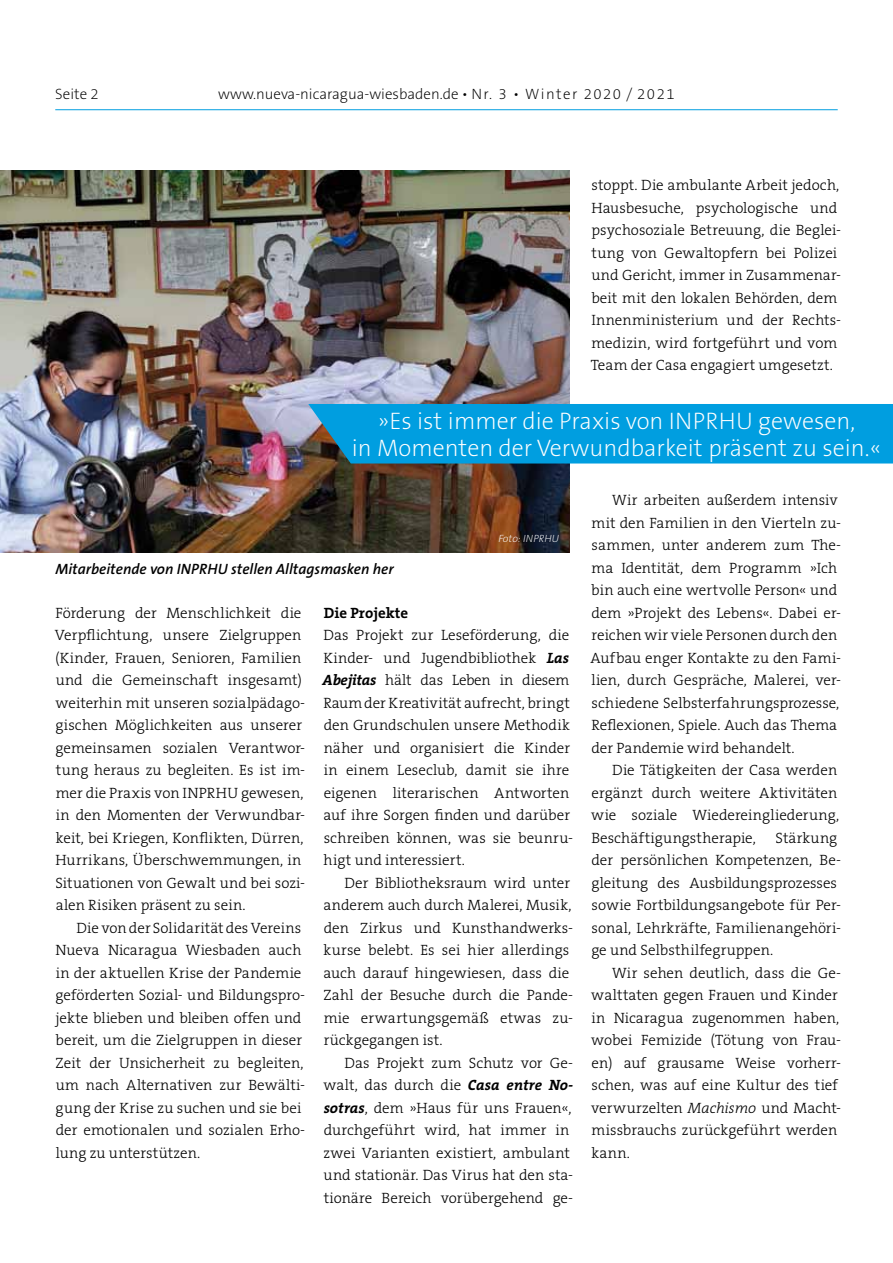
<style>
.page{position:relative;width:893px;height:1263px;background:#fff}
.page>*{position:absolute;margin:0;border:0;box-sizing:border-box;transform-origin:0 0}
.t1{font:200 24px/27px "The Sans B2";color:#fff;text-align:center}
.t2{font:300 15px/22.5px "The Serif B3";letter-spacing:.005em;color:#000}
.t3{font:200 15px "The Sans B2";color:#000}
.t4{font:italic 600 15px "The Sans B6";color:#000}
.t5{font:700 15px "The Serif B7";color:#000}
.t6{font:italic 200 10.5px "The Sans B2";letter-spacing:.005em;color:#fff}
.s1{font-family:"The Serif B7";font-weight:700;font-style:italic}
.s2{font-style:italic}
</style>
<div class="page">
<hr style="left:55px;top:109px;width:783px;height:1px;background:#009ee0">
<img style="left:0;top:170px;width:570px;height:383px">
<div style="left:308px;top:404px;width:585px;height:59px;background:#009ee0"></div>
<p class="t3" style="left:55px;top:86px;width:45px">Seite 2</p>
<p class="t3" style="left:218px;top:86px;width:458px">www.nueva-nicaragua-wiesbaden.de • Nr. 3 • Winter 2020 / 2021</p>
<p class="t2" style="left:591px;top:175px;width:252px">stoppt. Die ambulante Arbeit jedoch, Hausbesuche, psychologische und psychosoziale Betreuung, die Beglei&shy;tung von Gewaltopfern bei Polizei und Gericht, immer in Zusammenar&shy;beit mit den lokalen Behörden, dem Innenministerium und der Rechts&shy;medizin, wird fortgeführt und vom Team der Casa engagiert umgesetzt.</p>
<h1 class="t1" style="left:352px;top:409px;width:531px">»Es ist immer die Praxis von INPRHU gewesen,<br>in Momenten der Verwundbarkeit präsent zu sein.«</h1>
<p class="t4" style="left:55px;top:561px;width:340px">Mitarbeitende von INPRHU stellen Alltagsmasken her</p>
<p class="t6" style="left:498px;top:533px;width:62px">Foto: INPRHU</p>
<p class="t2" style="left:55px;top:602px;width:252px">Förderung der Menschlichkeit die Verpflichtung, unsere Zielgruppen (Kinder, Frauen, Senioren, Familien und die Gemeinschaft insgesamt) weiterhin mit unseren sozialpädago&shy;gischen Möglichkeiten aus unserer gemeinsamen sozialen Verantwor&shy;tung heraus zu begleiten. Es ist im&shy;mer die Praxis von INPRHU gewesen, in den Momenten der Verwundbar&shy;keit, bei Kriegen, Konflikten, Dürren, Hurrikans, Überschwemmungen, in Situationen von Gewalt und bei sozi&shy;alen Risiken präsent zu sein.</p>
<p class="t2" style="left:56px;top:917px;width:251px;text-indent:21px">Die von der Solidarität des Vereins Nueva Nicaragua Wiesbaden auch in der aktuellen Krise der Pandemie geförderten Sozial- und Bildungspro&shy;jekte blieben und bleiben offen und bereit, um die Zielgruppen in dieser Zeit der Unsicherheit zu begleiten, um nach Alternativen zur Bewälti&shy;gung der Krise zu suchen und sie bei der emotionalen und sozialen Erho&shy;lung zu unterstützen.</p>
<p class="t5" style="left:324px;top:605px;width:86px">Die Projekte</p>
<p class="t2" style="left:323px;top:625px;width:252px">Das Projekt zur Leseförderung, die Kinder- und Jugendbibliothek <span class="s1">Las Abejitas</span> hält das Leben in diesem Raum der Kreativität aufrecht, bringt den Grundschulen unsere Methodik näher und organisiert die Kinder in einem Leseclub, damit sie ihre eigenen literarischen Antworten auf ihre Sorgen finden und darüber schreiben können, was sie beunru&shy;higt und interessiert.</p>
<p class="t2" style="left:323px;top:872px;width:251px;text-indent:21px">Der Bibliotheksraum wird unter anderem auch durch Malerei, Musik, den Zirkus und Kunsthandwerks&shy;kurse belebt. Es sei hier allerdings auch darauf hingewiesen, dass die<br>Zahl der Besuche durch die Pande&shy;mie erwartungsgemäß etwas zu&shy;rückgegangen ist.</p>
<p class="t2" style="left:323px;top:1052px;width:251px;text-indent:21px">Das Projekt zum Schutz vor Ge&shy;walt, das durch die <span class="s1">Casa entre No&shy;sotras</span>, dem »Haus für uns Frauen«, durchgeführt wird, hat immer in zwei Varianten existiert, ambulant und stationär. Das Virus hat den sta&shy;tionäre Bereich vorübergehend ge-</p>
<p class="t2" style="left:590px;top:490px;width:252px;text-indent:22px">Wir arbeiten außerdem intensiv mit den Familien in den Vierteln zu&shy;sammen, unter anderem zum The&shy;ma Identität, dem Programm »Ich bin auch eine wertvolle Person« und dem »Projekt des Lebens«. Dabei er&shy;reichen wir viele Personen durch den Aufbau enger Kontakte zu den Fami&shy;lien, durch Gespräche, Malerei, ver&shy;schiedene Selbsterfahrungsprozesse, Reflexionen, Spiele. Auch das Thema der Pandemie wird behandelt.</p>
<p class="t2" style="left:591px;top:760px;width:250px;text-indent:21px">Die Tätigkeiten der Casa werden ergänzt durch weitere Aktivitäten wie soziale Wiedereingliederung,<br>Beschäftigungstherapie,</p>
<p class="t2" style="left:591px;top:827px;width:251px;text-indent:184px">Stärkung der persönlichen Kompetenzen, Be&shy;gleitung des Ausbildungsprozesses sowie Fortbildungsangebote für Per&shy;sonal, Lehrkräfte, Familienangehöri&shy;ge und Selbsthilfegruppen.</p>
<p class="t2" style="left:591px;top:962px;width:251px;text-indent:21px">Wir sehen deutlich, dass die Ge&shy;walttaten gegen Frauen und Kinder in Nicaragua zugenommen haben, wobei Femizide (Tötung von Frau&shy;en) auf grausame Weise vorherr&shy;schen, was auf eine Kultur des tief verwurzelten <span class="s2">Machismo</span> und Macht&shy;missbrauchs zurückgeführt werden kann.</p>
</div>
